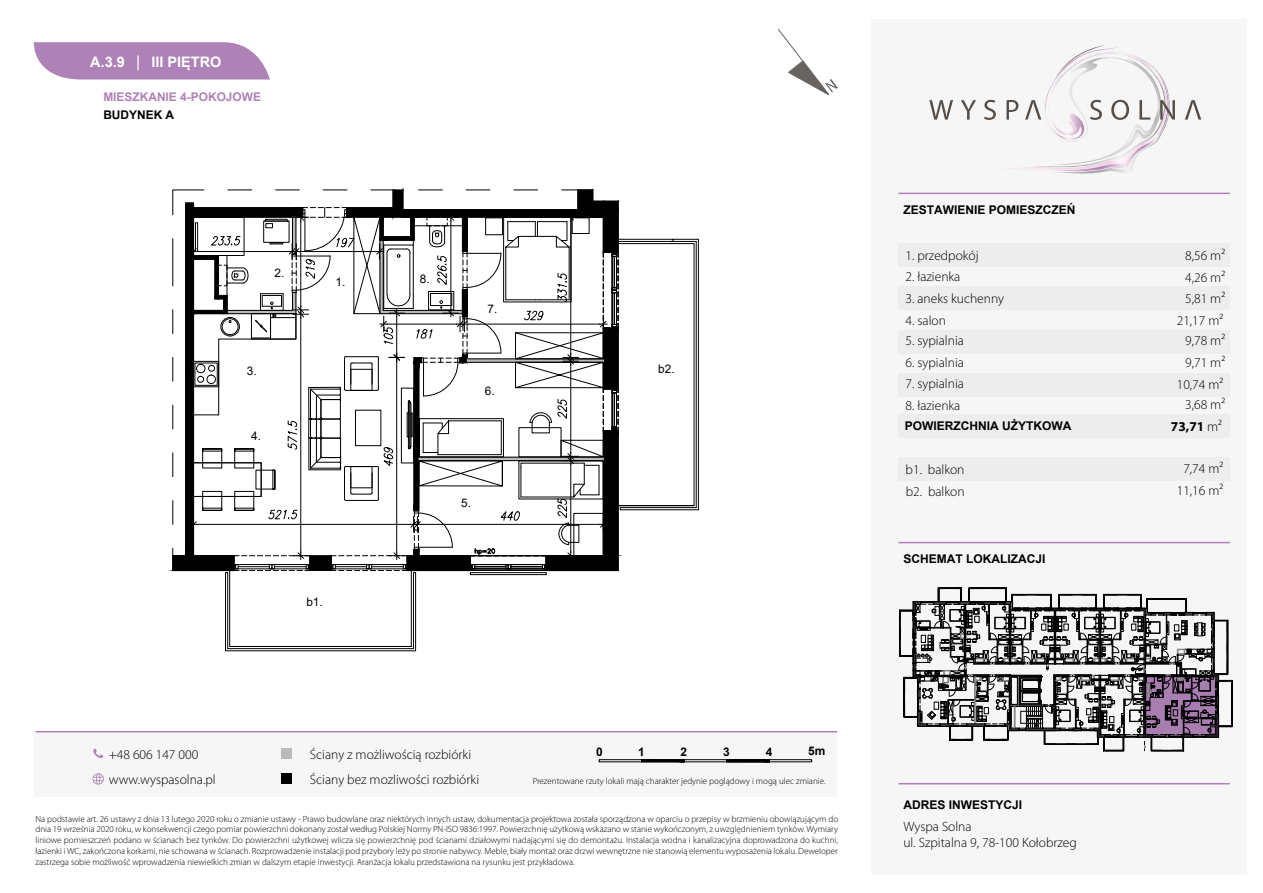
<style>
.page{position:relative;width:1263px;height:893px;background:#fff}
.page>*{position:absolute;margin:0;border:0;box-sizing:border-box;transform-origin:0 0}
.t1{font:700 14.4px "Arial";color:#fff}
.t2{font:300 13.5px/25.5px "Myriad Pro";color:#000}
.t3{font:700 13.5px "Myriad Pro";color:#000}
.t4{font:700 12px "Arial";color:#000}
.t5{font:700 12px "Arial";color:#af82b7}
.t6{font:11.85px "Arial";color:#000}
.t7{font:700 11.85px "Arial";color:#000}
.t8{font:300 9px/10.8px "Myriad Pro";color:#000;text-align:justify}
.s1{font-weight:400;font-size:15.6px}
.s2{font-weight:300}
</style>
<div class="page">
<div style="left:34px;top:730px;width:803px;height:66px;background:#f6f6f6"></div>
<div style="left:871px;top:20px;width:376px;height:855px;background:#f6f6f6"></div>
<div style="left:898px;top:243px;width:332px;height:23px;background:#ededed"></div>
<div style="left:898px;top:286px;width:332px;height:24px;background:#ededed"></div>
<div style="left:898px;top:330px;width:332px;height:23px;background:#ededed"></div>
<div style="left:898px;top:373px;width:332px;height:23px;background:#ededed"></div>
<div style="left:898px;top:457px;width:332px;height:23px;background:#ededed"></div>
<svg style="left:33px;top:42px;width:237px;height:37px;background:#b68ebd"></svg>
<svg style="left:929px;top:100px;width:24px;height:20px"></svg>
<svg style="left:1185px;top:100px;width:16px;height:20px"></svg>
<svg style="left:961px;top:45px;width:214px;height:129px"></svg>
<div style="left:599px;top:759px;width:43px;height:3px;border:1px solid #000"></div>
<div style="left:641px;top:759px;width:43px;height:3px;border:1px solid #000"></div>
<div style="left:684px;top:759px;width:43px;height:3px;border:1px solid #000"></div>
<div style="left:769px;top:759px;width:43px;height:3px;border:1px solid #000"></div>
<div style="left:727px;top:759px;width:42px;height:3px;border:1px solid #000"></div>
<hr style="left:898px;top:542px;width:332px;height:1px;background:#af82b7">
<div style="left:898px;top:414px;width:332px;height:24px;background:#ededed"></div>
<hr style="left:898px;top:193px;width:332px;height:1px;background:#af82b7">
<hr style="left:898px;top:783px;width:332px;height:1px;background:#af82b7">
<hr style="left:36px;top:731px;width:801px;height:1px;background:#af82b7">
<div style="left:281px;top:748px;width:11px;height:10px;background:#bababa"></div>
<div style="left:281px;top:773px;width:11px;height:11px;background:#000"></div>
<svg style="left:93px;top:748px;width:10px;height:10px"></svg>
<svg style="left:93px;top:773px;width:11px;height:11px"></svg>
<svg style="left:778px;top:29px;width:60px;height:66px"></svg>
<svg style="left:899px;top:587px;width:333px;height:164px"></svg>
<hr style="left:620px;top:507px;width:76px;height:1px;background:#000">
<hr style="left:620px;top:509px;width:78px;height:1px;background:#000">
<hr style="left:696px;top:241px;width:1px;height:266px;background:#000">
<hr style="left:698px;top:239px;width:1px;height:271px;background:#000">
<svg style="left:671px;top:239px;width:27px;height:3px"></svg>
<div style="left:618px;top:239px;width:55px;height:2px;border:1px solid #000"></div>
<div style="left:618px;top:243px;width:76px;height:263px;border:1px solid #000"></div>
<svg style="left:172px;top:189px;width:449px;height:462px"></svg>
<h1 class="t1" style="left:90px;top:52px;width:133px">A.3.9 <span class="s1">|</span> III PIĘTRO</h1>
<h3 class="t5" style="left:103px;top:88px;width:159px">MIESZKANIE 4-POKOJOWE</h3>
<h3 class="t4" style="left:103px;top:107px;width:72px">BUDYNEK A</h3>
<h3 class="t6" style="left:274px;top:264px;width:11px">2.</h3>
<h3 class="t6" style="left:247px;top:362px;width:11px">3.</h3>
<h3 class="t6" style="left:251px;top:428px;width:11px">4.</h3>
<h3 class="t6" style="left:336px;top:274px;width:11px">1.</h3>
<h3 class="t6" style="left:306px;top:593px;width:18px">b1.</h3>
<h3 class="t6" style="left:420px;top:271px;width:11px">8.</h3>
<h3 class="t6" style="left:488px;top:300px;width:11px">7.</h3>
<h3 class="t6" style="left:485px;top:382px;width:11px">6.</h3>
<h3 class="t6" style="left:461px;top:494px;width:11px">5.</h3>
<h3 class="t6" style="left:658px;top:361px;width:18px">b2.</h3>
<h2 class="t2" style="left:109px;top:741px;width:108px">+48 606 147 000 www.wyspasolna.pl</h2>
<h2 class="t2" style="left:310px;top:741px;width:171px">Ściany z możliwością rozbiórki<br>Ściany bez mozliwości rozbiórki</h2>
<h3 class="t7" style="left:596px;top:743px;width:8px">0</h3>
<h3 class="t7" style="left:638px;top:743px;width:8px">1</h3>
<h3 class="t7" style="left:681px;top:743px;width:8px">2</h3>
<h3 class="t7" style="left:723px;top:743px;width:8px">3</h3>
<h3 class="t7" style="left:766px;top:743px;width:8px">4</h3>
<h3 class="t7" style="left:808px;top:742px;width:19px">5m</h3>
<p class="t8" style="left:533px;top:775px;width:294px">Prezentowane rzuty lokali mają charakter jedynie poglądowy i mogą ulec zmianie.</p>
<p class="t8" style="left:36px;top:813px;width:804px">Na podstawie art. 26 ustawy z dnia 13 lutego 2020 roku o zmianie ustawy - Prawo budowlane oraz niektórych innych ustaw, dokumentacja projektowa została sporządzona w oparciu o przepisy w brzmieniu obowiązującym do dnia 19 września 2020 roku, w konsekwencji czego pomiar powierzchni dokonany został według Polskiej Normy PN-ISO 9836:1997. Powierzchnię użytkową wskazano w stanie wykończonym, z uwzględnieniem tynków. Wymiary liniowe pomieszczeń podano w ścianach bez tynków. Do powierzchni użytkowej wlicza się powierzchnię pod ścianami działowymi nadającymi się do demontażu. Instalacja wodna i kanalizacyjna doprowadzona do kuchni, łazienki i WC, zakończona korkami, nie schowana w ścianach. Rozprowadzenie instalacji pod przybory leży po stronie nabywcy. Meble, biały montaż oraz drzwi wewnętrzne nie stanowią elementu wyposażenia lokalu. Deweloper zastrzega sobie możliwość wprowadzenia niewielkich zmian w dalszym etapie inwestycji. Aranżacja lokalu przedstawiona na rysunku jest przykładowa.</p>
<h3 class="t4" style="left:903px;top:201px;width:174px">ZESTAWIENIE POMIESZCZEŃ</h3>
<h2 class="t2" style="left:906px;top:243px;width:75px">1. przedpokój</h2>
<h2 class="t2" style="left:1185px;top:243px;width:41px">8,56 m²</h2>
<h2 class="t2" style="left:906px;top:264px;width:56px">2. łazienka</h2>
<h2 class="t2" style="left:1185px;top:264px;width:41px">4,26 m²</h2>
<h2 class="t2" style="left:906px;top:286px;width:100px">3. aneks kuchenny</h2>
<h2 class="t2" style="left:1185px;top:286px;width:41px">5,81 m²</h2>
<h2 class="t2" style="left:906px;top:308px;width:42px">4. salon</h2>
<h2 class="t2" style="left:1177px;top:308px;width:48px">21,17 m²</h2>
<h2 class="t2" style="left:906px;top:328px;width:60px">5. sypialnia</h2>
<h2 class="t2" style="left:1185px;top:328px;width:41px">9,78 m²</h2>
<h2 class="t2" style="left:906px;top:350px;width:60px">6. sypialnia</h2>
<h2 class="t2" style="left:1185px;top:350px;width:41px">9,71 m²</h2>
<h2 class="t2" style="left:906px;top:371px;width:60px">7. sypialnia</h2>
<h2 class="t2" style="left:1177px;top:372px;width:48px">10,74 m²</h2>
<h2 class="t2" style="left:906px;top:392px;width:56px">8. łazienka</h2>
<h2 class="t2" style="left:1185px;top:391px;width:41px">3,68 m²</h2>
<h3 class="t4" style="left:905px;top:418px;width:168px">POWIERZCHNIA UŻYTKOWA</h3>
<h2 class="t3" style="left:1171px;top:417px;width:53px">73,71 <span class="s2">m²</span></h2>
<h2 class="t2" style="left:906px;top:457px;width:60px">b1. balkon</h2>
<h2 class="t2" style="left:1183px;top:455px;width:41px">7,74 m²</h2>
<h2 class="t2" style="left:906px;top:479px;width:60px">b2. balkon</h2>
<h2 class="t2" style="left:1177px;top:477px;width:48px">11,16 m²</h2>
<h3 class="t4" style="left:903px;top:550px;width:143px">SCHEMAT LOKALIZACJI</h3>
<h3 class="t4" style="left:903px;top:796px;width:120px">ADRES INWESTYCJI</h3>
<h2 class="t2" style="left:903px;top:818px;width:175px;line-height:16.2px">Wyspa Solna<br>ul. Szpitalna 9, 78-100 Kołobrzeg</h2>
</div>
